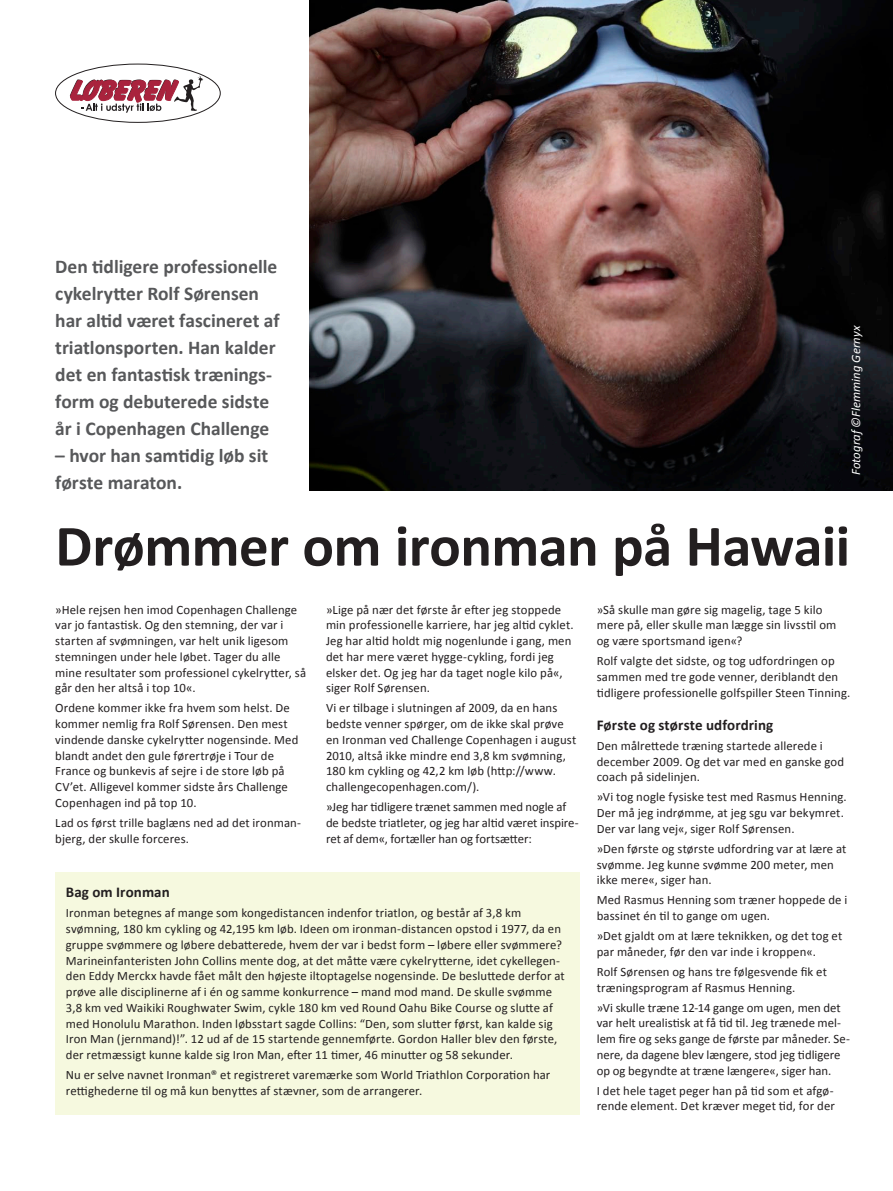
<style>
.page{position:relative;width:893px;height:1191px;background:#fff}
.page>*{position:absolute;margin:0;border:0;box-sizing:border-box;transform-origin:0 0}
.Overskrift{font:700 58.95px "Calibri";letter-spacing:-.01em;color:#231f20}
._80_sort{font:700 19.5px/27px "Calibri";color:#57585a}
.Mellemrubrik{font:700 15px "Calibri";letter-spacing:.005em;color:#231f20}
.Brødtekst{font:12.75px/15.8px "Calibri";letter-spacing:.01em;color:#231f20}
.Billedtekst{font:italic 12.75px "Calibri";letter-spacing:.005em;color:#fff}
</style>
<div class="page">
<img style="left:309px;top:0;width:584px;height:490px">
<div style="left:55px;top:872px;width:525px;height:242px;background:#f6f9df"></div>
<div style="left:55px;top:64px;width:166px;height:59px;border:1px solid #231f20;border-radius:50%"></div>
<svg style="left:70px;top:76px;width:133px;height:37px"></svg>
<p class="_80_sort" style="left:55px;top:252px;width:226px">Den tidligere professionelle cykelrytter Rolf Sørensen har altid været fascineret af triatlonsporten. Han kalder det en fantastisk trænings&shy;form og debuterede sidste år i Copenhagen Challenge</p>
<p class="_80_sort" style="left:55px;top:441px;width:214px">– hvor han samtidig løb sit første maraton.</p>
<p class="Billedtekst" style="left:848px;top:475px;width:152px;rotate:-90deg">Fotograf©Flemming Gernyx</p>
<p class="Overskrift" style="left:55px;top:509px;width:796px">Drømmer om ironman på Hawaii</p>
<p class="Brødtekst" style="left:55px;top:601px;width:252px">»Hele rejsen hen imod Copenhagen Challenge var jo fantastisk. Og den stemning, der var i starten af svømningen, var helt unik ligesom stemningen under hele løbet. Tager du alle mine resultater som professionel cykelrytter, så går den her altså i top 10«.</p>
<p class="Brødtekst" style="left:55px;top:699px;width:245px">Ordene kommer ikke fra hvem som helst. De kommer nemlig fra Rolf Sørensen. Den mest vindende danske cykelrytter nogensinde. Med blandt andet den gule førertrøje i Tour de France og bunkevis af sejre i de store løb på CV’et. Alligevel kommer sidste års Challenge Copenhagen ind på top 10.</p>
<p class="Brødtekst" style="left:55px;top:814px;width:247px">Lad os først trille baglæns ned ad det ironman&shy;bjerg, der skulle forceres.</p>
<p class="Brødtekst" style="left:326px;top:601px;width:249px">»Lige på nær det første år efter jeg stoppede min professionelle karriere, har jeg altid cyklet.<br>Jeg har altid holdt mig nogenlunde i gang, men det har mere været hygge-cykling, fordi jeg elsker det. Og jeg har da taget nogle kilo på«, siger Rolf Sørensen.</p>
<p class="Brødtekst" style="left:326px;top:699px;width:252px">Vi er tilbage i slutningen af 2009, da en hans bedste venner spørger, om de ikke skal prøve en Ironman ved Challenge Copenhagen i august 2010, altså ikke mindre end 3,8 km svømning, 180 km cykling og 42,2 km løb (http://www. challengecopenhagen.com/).</p>
<p class="Brødtekst" style="left:326px;top:798px;width:254px">»Jeg har tidligere trænet sammen med nogle af de bedste triatleter, og jeg har altid været inspire&shy;ret af dem«, fortæller han og fortsætter:</p>
<p class="Mellemrubrik" style="left:66px;top:883px;width:105px">Bag om Ironman</p>
<p class="Brødtekst" style="left:66px;top:904px;width:500px">Ironman betegnes af mange som kongedistancen indenfor triatlon, og består af 3,8 km svømning, 180 km cykling og 42,195 km løb. Ideen om ironman-distancen opstod i 1977, da en gruppe svømmere og løbere debatterede, hvem der var i bedst form – løbere eller svømmere?<br>Marineinfanteristen John Collins mente dog, at det måtte være cykelrytterne, idet cykellegen&shy;den Eddy Merckx havde fået målt den højeste iltoptagelse nogensinde. De besluttede derfor at prøve alle disciplinerne af i én og samme konkurrence – mand mod mand. De skulle svømme 3,8 km ved Waikiki Roughwater Swim, cykle 180 km ved Round Oahu Bike Course og slutte af med Honolulu Marathon. Inden løbsstart sagde Collins: “Den, som slutter først, kan kalde sig Iron Man (jernmand)!”. 12 ud af de 15 startende gennemførte. Gordon Haller blev den første, der retmæssigt kunne kalde sig Iron Man, efter 11 timer, 46 minutter og 58 sekunder.</p>
<p class="Brødtekst" style="left:66px;top:1066px;width:486px">Nu er selve navnet Ironman® et registreret varemærke som World Triathlon Corporation har rettighederne til og må kun benyttes af stævner, som de arrangerer.</p>
<p class="Brødtekst" style="left:597px;top:601px;width:241px">»Så skulle man gøre sig magelig, tage 5 kilo mere på, eller skulle man lægge sin livsstil om og være sportsmand igen«?</p>
<p class="Brødtekst" style="left:597px;top:652px;width:255px">Rolf valgte det sidste, og tog udfordringen op sammen med tre gode venner, deriblandt den tidligere professionelle golfspiller Steen Tinning.</p>
<p class="Mellemrubrik" style="left:597px;top:715px;width:178px">Første og største udfordring</p>
<p class="Brødtekst" style="left:597px;top:737px;width:249px">Den målrettede træning startede allerede i december 2009. Og det var med en ganske god coach på sidelinjen.</p>
<p class="Brødtekst" style="left:597px;top:788px;width:252px">»Vi tog nogle fysiske test med Rasmus Henning.<br>Der må jeg indrømme, at jeg sgu var bekymret.<br>Der var lang vej«, siger Rolf Sørensen.</p>
<p class="Brødtekst" style="left:597px;top:840px;width:251px">»Den første og største udfordring var at lære at svømme. Jeg kunne svømme 200 meter, men ikke mere«, siger han.</p>
<p class="Brødtekst" style="left:597px;top:891px;width:252px">Med Rasmus Henning som træner hoppede de i bassinet én til to gange om ugen.</p>
<p class="Brødtekst" style="left:597px;top:927px;width:247px">»Det gjaldt om at lære teknikken, og det tog et par måneder, før den var inde i kroppen«.</p>
<p class="Brødtekst" style="left:597px;top:963px;width:232px">Rolf Sørensen og hans tre følgesvende fik et træningsprogram af Rasmus Henning.</p>
<p class="Brødtekst" style="left:597px;top:999px;width:255px">»Vi skulle træne 12-14 gange om ugen, men det var helt urealistisk at få tid til. Jeg trænede mel&shy;lem fire og seks gange de første par måneder. Se&shy;nere, da dagene blev længere, stod jeg tidligere op og begyndte at træne længere«, siger han.</p>
<p class="Brødtekst" style="left:597px;top:1082px;width:240px">I det hele taget peger han på tid som et afgø&shy;rende element. Det kræver meget tid, for der</p>
</div>
